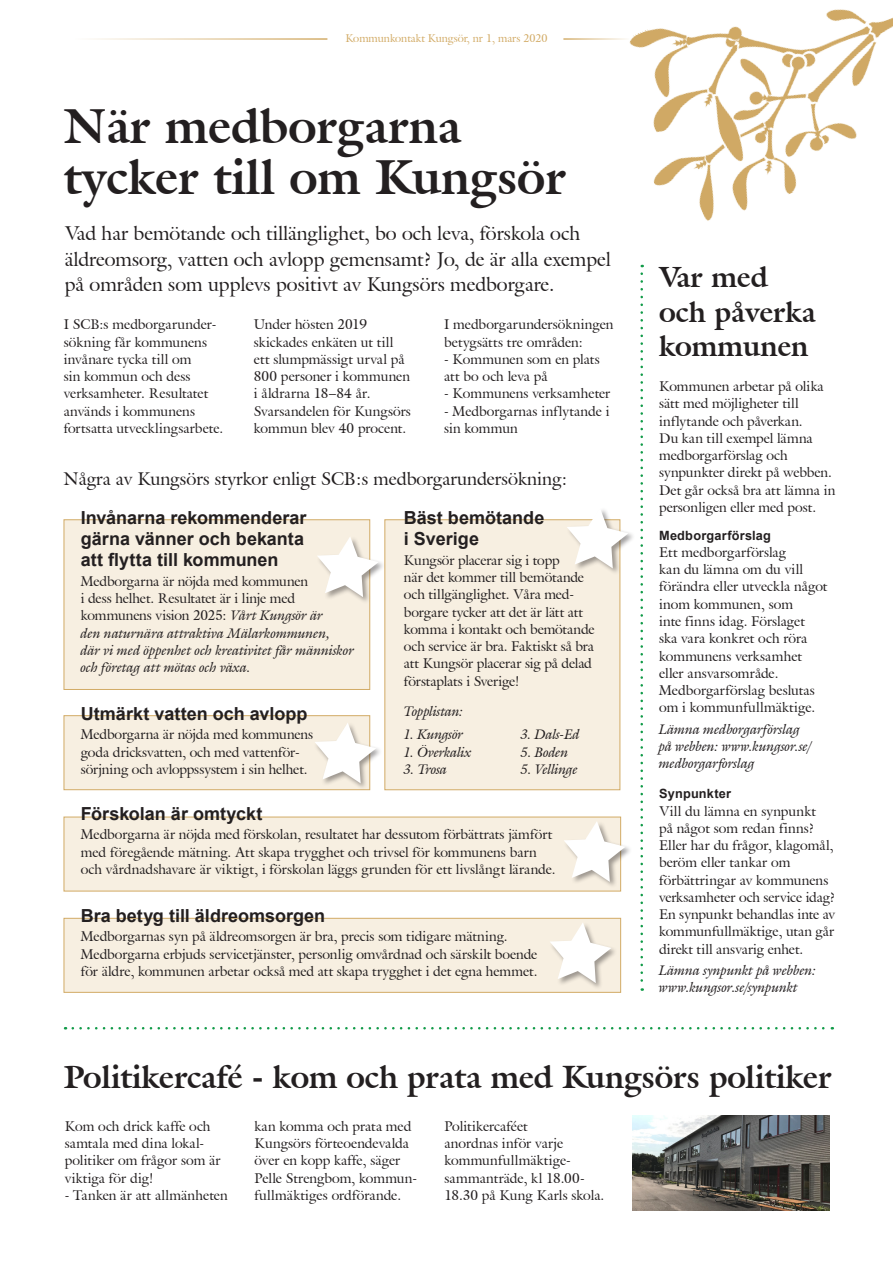
<style>
.page{position:relative;width:893px;height:1263px;background:#fff}
.page>*{position:absolute;margin:0;border:0;box-sizing:border-box;transform-origin:0 0}
.Rubrik_2{font:700 48px/51px "Galliard IT Cby BT";color:#231f20}
.Rubrik_4{font:700 31.5px "Galliard IT Cby BT";letter-spacing:-.005em;color:#231f20}
.Rubrik_4-2{font:700 28.5px/34.2px "Galliard IT Cby BT";color:#231f20}
.Mindre_ingress{font:19.5px/25.5px "Galliard IT Cby BT";color:#231f20}
.Faktarubrik_liten{font:700 18px/21px "Arial";color:#231f20}
.Ingress{font:18px "Galliard IT Cby BT";color:#231f20}
.Brödtext{font:13.8px/17.2px "Galliard IT Cby BT";color:#231f20}
.Brödtext-2{font:italic 13.8px/17.2px "Galliard IT Cby BT";letter-spacing:.005em;color:#231f20}
.Brödtext-3{font:700 12.75px "Arial";letter-spacing:.015em;color:#231f20}
.Sidhuvud{font:10.95px "Galliard IT Cby BT";color:#d2ab66}
.s1{font-style:normal}
</style>
<div class="page">
<img style="left:629px;top:9px;width:264px;height:212px">
<hr style="left:563px;top:38px;width:66px;height:2px;background:#d2ab66">
<hr style="left:75px;top:38px;width:252px;height:2px;background:#d2ab66">
<svg style="left:640px;top:274px;width:3px;height:717px"></svg>
<img style="left:632px;top:1115px;width:197px;height:96px">
<svg style="left:73px;top:1027px;width:760px;height:2px"></svg>
<div style="left:64px;top:918px;width:557px;height:74px;background:#f7efe1;border:1px solid #d2ab66"></div>
<div style="left:64px;top:519px;width:306px;height:171px;background:#f7efe1;border:1px solid #d2ab66"></div>
<div style="left:385px;top:519px;width:235px;height:271px;background:#f7efe1;border:1px solid #d2ab66"></div>
<div style="left:64px;top:715px;width:306px;height:75px;background:#f7efe1;border:1px solid #d2ab66"></div>
<div style="left:64px;top:817px;width:557px;height:74px;background:#f7efe1;border:1px solid #d2ab66"></div>
<svg style="left:317px;top:528px;width:66px;height:78px"></svg>
<svg style="left:553px;top:816px;width:77px;height:75px"></svg>
<svg style="left:539px;top:917px;width:77px;height:75px"></svg>
<svg style="left:556px;top:510px;width:77px;height:68px"></svg>
<svg style="left:304px;top:715px;width:76px;height:76px"></svg>
<p class="Sidhuvud" style="left:345px;top:31px;width:204px">Kommunkontakt Kungsör, nr 1, mars 2020</p>
<p class="Rubrik_2" style="left:64px;top:100px;width:504px">När medborgarna tycker till om Kungsör</p>
<p class="Mindre_ingress" style="left:65px;top:221px;width:547px">Vad har bemötande och tillänglighet, bo och leva, förskola och äldreomsorg, vatten och avlopp gemensamt? Jo, de är alla exempel på områden som upplevs positivt av Kungsörs medborgare.</p>
<p class="Brödtext" style="left:64px;top:316px;width:161px">I SCB:s medborgarunder&shy;sökning får kommunens invånare tycka till om<br>sin kommun och dess verksamheter. Resultatet används i kommunens fortsatta utvecklingsarbete.</p>
<p class="Brödtext" style="left:254px;top:316px;width:159px">Under hösten 2019 skickades enkäten ut till ett slumpmässigt urval på<br>800 personer i kommunen i åldrarna 18–84 år.<br>Svarsandelen för Kungsörs kommun blev 40 procent.</p>
<p class="Brödtext" style="left:444px;top:316px;width:171px">I medborgarundersökningen betygsätts tre områden:</p>
<p class="Brödtext" style="left:444px;top:350px;width:157px">- Kommunen som en plats att bo och leva på</p>
<p class="Brödtext" style="left:444px;top:385px;width:168px">- Kommunens verksamheter</p>
<p class="Brödtext" style="left:444px;top:402px;width:167px">- Medborgarnas inflytande i sin kommun</p>
<p class="Ingress" style="left:64px;top:467px;width:505px">Några av Kungsörs styrkor enligt SCB:s medborgarundersökning:</p>
<p class="Faktarubrik_liten" style="left:81px;top:508px;width:227px">Invånarna rekommenderar gärna vänner och bekanta att flytta till kommunen</p>
<p class="Brödtext-2" style="left:81px;top:572px;width:275px"><span class="s1">Medborgarna är nöjda med kommunen<br>i dess helhet. Resultatet är i linje med kommunens vision 2025:</span> Vårt Kungsör är<br>den naturnära attraktiva Mälarkommunen,<br>där vi med öppenhet och kreativitet får människor och företag att mötas och växa.</p>
<p class="Faktarubrik_liten" style="left:404px;top:508px;width:142px">Bäst bemötande i Sverige</p>
<p class="Brödtext" style="left:404px;top:551px;width:192px">Kungsör placerar sig i topp<br>när det kommer till bemötande och tillgänglighet. Våra med&shy;borgare tycker att det är lätt att komma i kontakt och bemötande och service är bra. Faktiskt så bra att Kungsör placerar sig på delad förstaplats i Sverige!</p>
<p class="Brödtext-2" style="left:404px;top:702px;width:61px">Topplistan:</p>
<p class="Brödtext-2" style="left:404px;top:725px;width:61px">1. Kungsör</p>
<p class="Brödtext-2" style="left:521px;top:725px;width:60px">3. Dals-Ed</p>
<p class="Brödtext-2" style="left:404px;top:743px;width:69px">1. Överkalix</p>
<p class="Brödtext-2" style="left:521px;top:743px;width:49px">5. Boden</p>
<p class="Brödtext-2" style="left:404px;top:760px;width:45px">3. Trosa</p>
<p class="Brödtext-2" style="left:521px;top:760px;width:58px">5. Vellinge</p>
<p class="Faktarubrik_liten" style="left:81px;top:703px;width:228px">Utmärkt vatten och avlopp</p>
<p class="Brödtext" style="left:81px;top:726px;width:234px">Medborgarna är nöjda med kommunens goda dricksvatten, och med vattenför&shy;sörjning och avloppssystem i sin helhet.</p>
<p class="Faktarubrik_liten" style="left:81px;top:803px;width:183px">Förskolan är omtyckt</p>
<p class="Brödtext" style="left:81px;top:826px;width:476px">Medborgarna är nöjda med förskolan, resultatet har dessutom förbättrats jämfört med föregående mätning. Att skapa trygghet och trivsel för kommunens barn och vårdnadshavare är viktigt, i förskolan läggs grunden för ett livslångt lärande.</p>
<p class="Faktarubrik_liten" style="left:81px;top:905px;width:246px">Bra betyg till äldreomsorgen</p>
<p class="Brödtext" style="left:81px;top:928px;width:458px">Medborgarnas syn på äldreomsorgen är bra, precis som tidigare mätning.<br>Medborgarna erbjuds servicetjänster, personlig omvårdnad och särskilt boende för äldre, kommunen arbetar också med att skapa trygghet i det egna hemmet.</p>
<p class="Rubrik_4-2" style="left:659px;top:260px;width:158px">Var med och påverka kommunen</p>
<p class="Brödtext" style="left:659px;top:377px;width:178px">Kommunen arbetar på olika sätt med möjligheter till inflytande och påverkan.<br>Du kan till exempel lämna medborgarförslag och synpunkter direkt på webben.<br>Det går också bra att lämna in personligen eller med post.</p>
<p class="Brödtext-3" style="left:659px;top:526px;width:113px">Medborgarförslag</p>
<p class="Brödtext" style="left:659px;top:543px;width:170px">Ett medborgarförslag<br>kan du lämna om du vill förändra eller utveckla något inom kommunen, som<br>inte finns idag. Förslaget<br>ska vara konkret och röra kommunens verksamhet eller ansvarsområde.<br>Medborgarförslag beslutas om i kommunfullmäktige.</p>
<p class="Brödtext-2" style="left:659px;top:720px;width:154px">Lämna medborgarförslag på webben: www.kungsor.se/ medborgarforslag</p>
<p class="Brödtext-3" style="left:659px;top:785px;width:74px">Synpunkter</p>
<p class="Brödtext" style="left:659px;top:802px;width:178px">Vill du lämna en synpunkt<br>på något som redan finns?<br>Eller har du frågor, klagomål, beröm eller tankar om förbättringar av kommunens verksamheter och service idag?<br>En synpunkt behandlas inte av kommunfullmäktige, utan går direkt till ansvarig enhet.</p>
<p class="Brödtext-2" style="left:659px;top:961px;width:159px">Lämna synpunkt på webben: www.kungsor.se/synpunkt</p>
<p class="Rubrik_4" style="left:64px;top:1056px;width:769px">Politikercafé - kom och prata med Kungsörs politiker</p>
<p class="Brödtext" style="left:65px;top:1117px;width:157px">Kom och drick kaffe och samtala med dina lokal&shy;politiker om frågor som är viktiga för dig!</p>
<p class="Brödtext" style="left:65px;top:1186px;width:164px">- Tanken är att allmänheten</p>
<p class="Brödtext" style="left:255px;top:1117px;width:164px">kan komma och prata med<br>Kungsörs förteoendevalda över en kopp kaffe, säger<br>Pelle Strengbom, kommun&shy;fullmäktiges ordförande.</p>
<p class="Brödtext" style="left:444px;top:1117px;width:161px">Politikercaféet<br>anordnas inför varje kommunfullmäktige&shy;sammanträde, kl 18.00-<br>18.30 på Kung Karls skola.</p>
</div>
